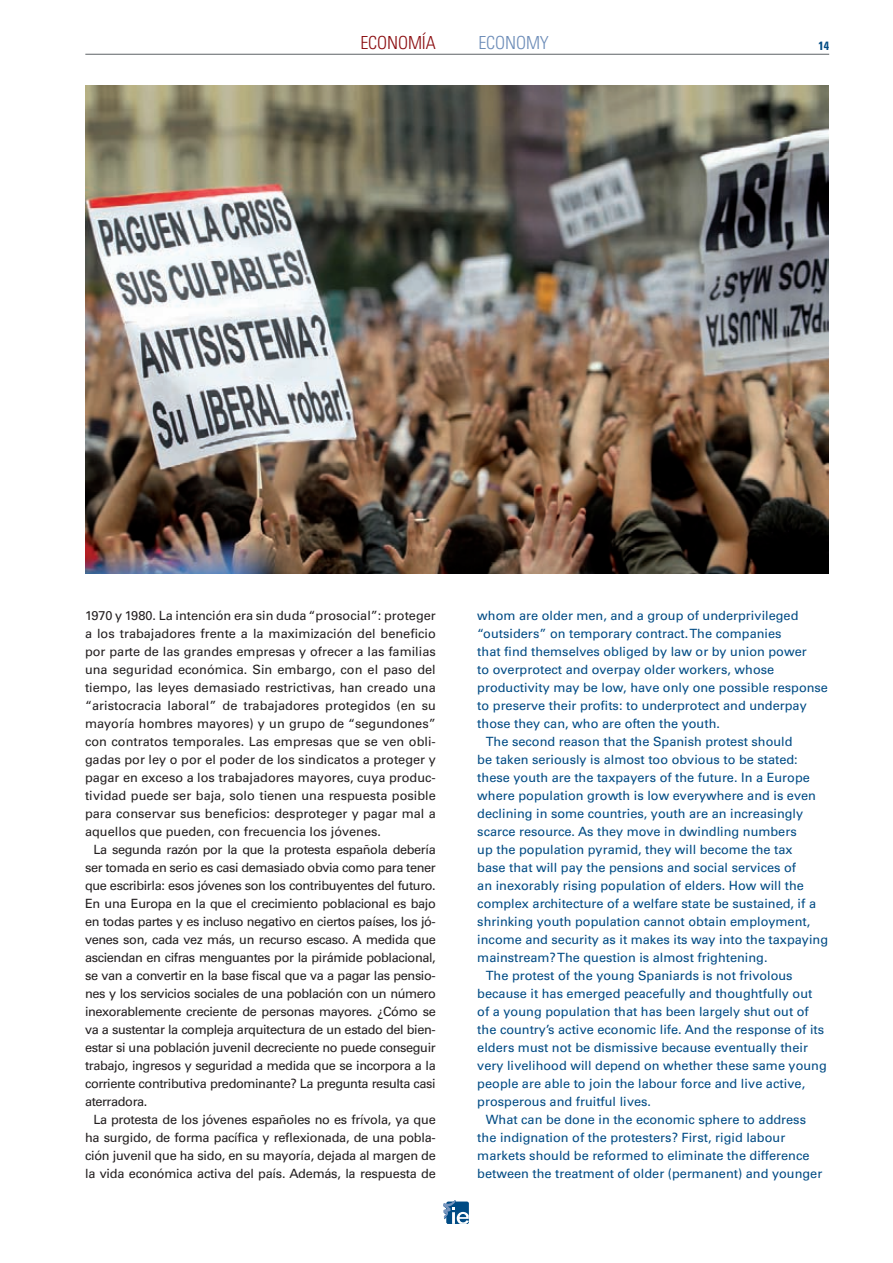
<style>
.page{position:relative;width:893px;height:1263px;background:#fff}
.page>*{position:absolute;margin:0;border:0;box-sizing:border-box;transform-origin:0 0}
.t1{font:300 condensed 18px "Univers LT Std";letter-spacing:-.005em;color:#8b0d10}
.t2{font:300 condensed 18px "Univers LT Std";letter-spacing:-.005em;color:#6c8cb8}
.t3{font:12.75px/18px "Univers LT Std";letter-spacing:-.02em;color:#231f20;text-align:justify}
.t4{font:12.75px "Univers LT Std";color:#004b84}
.t5{font:700 condensed 12px "Univers LT Std";color:#004b84}
</style>
<div class="page">
<svg style="left:443px;top:1200px;width:26px;height:24px"></svg>
<hr style="left:85px;top:54px;width:744px;height:1px;background:#5d6266">
<img style="left:85px;top:85px;width:744px;height:488px">
<h1 class="t1" style="left:360px;top:32px;width:77px">ECONOMÍA</h1>
<h1 class="t2" style="left:478px;top:32px;width:72px">ECONOMY</h1>
<p class="t5" style="left:818px;top:39px;width:12px">14</p>
<p class="t3" style="left:85px;top:606px;width:352px">1970 y 1980. La intención era sin duda “prosocial”: proteger a los trabajadores frente a la maximización del beneficio por parte de las grandes empresas y ofrecer a las familias una seguridad económica. Sin embargo, con el paso del tiempo, las leyes demasiado restrictivas, han creado una “aristocracia laboral” de trabajadores protegidos (en su mayoría hombres mayores) y un grupo de “segundones” con contratos temporales. Las empresas que se ven obli&shy;gadas por ley o por el poder de los sindicatos a proteger y pagar en exceso a los trabajadores mayores, cuya produc&shy;tividad puede ser baja, solo tienen una respuesta posible para conservar sus beneficios: desproteger y pagar mal a aquellos que pueden, con frecuencia los jóvenes.</p>
<p class="t3" style="left:85px;top:840px;width:352px;text-indent:9px">La segunda razón por la que la protesta española debería ser tomada en serio es casi demasiado obvia como para tener que escribirla: esos jóvenes son los contribuyentes del futuro.<br>En una Europa en la que el crecimiento poblacional es bajo en todas partes y es incluso negativo en ciertos países, los jó&shy;venes son, cada vez más, un recurso escaso. A medida que asciendan en cifras menguantes por la pirámide poblacional, se van a convertir en la base fiscal que va a pagar las pensio&shy;nes y los servicios sociales de una población con un número inexorablemente creciente de personas mayores. ¿Cómo se va a sustentar la compleja arquitectura de un estado del bien&shy;estar si una población juvenil decreciente no puede conseguir trabajo, ingresos y seguridad a medida que se incorpora a la corriente contributiva predominante? La pregunta resulta casi aterradora.</p>
<p class="t3" style="left:85px;top:1111px;width:352px;text-indent:9px">La protesta de los jóvenes españoles no es frívola, ya que ha surgido, de forma pacífica y reflexionada, de una pobla&shy;ción juvenil que ha sido, en su mayoría, dejada al margen de la vida económica activa del país. Además, la respuesta de</p>
<p class="t4" style="left:477px;top:608px;width:323px">whom are older men, and a group of underprivileged</p>
<p class="t4" style="left:477px;top:626px;width:306px">“outsiders” on temporary contract. The companies</p>
<p class="t4" style="left:477px;top:644px;width:331px">that find themselves obliged by law or by union power</p>
<p class="t4" style="left:477px;top:662px;width:298px">to overprotect and overpay older workers, whose</p>
<p class="t4" style="left:477px;top:680px;width:352px">productivity may be low, have only one possible response</p>
<p class="t4" style="left:477px;top:698px;width:331px">to preserve their profits: to underprotect and underpay</p>
<p class="t4" style="left:477px;top:716px;width:244px">those they can, who are often the youth.</p>
<p class="t4" style="left:486px;top:734px;width:308px">The second reason that the Spanish protest should</p>
<p class="t4" style="left:477px;top:752px;width:322px">be taken seriously is almost too obvious to be stated:</p>
<p class="t4" style="left:477px;top:770px;width:334px">these youth are the taxpayers of the future. In a Europe</p>
<p class="t4" style="left:477px;top:788px;width:340px">where population growth is low everywhere and is even</p>
<p class="t4" style="left:477px;top:806px;width:327px">declining in some countries, youth are an increasingly</p>
<p class="t4" style="left:477px;top:824px;width:321px">scarce resource. As they move in dwindling numbers</p>
<p class="t4" style="left:477px;top:842px;width:317px">up the population pyramid, they will become the tax</p>
<p class="t4" style="left:477px;top:860px;width:320px">base that will pay the pensions and social services of</p>
<p class="t4" style="left:477px;top:878px;width:328px">an inexorably rising population of elders. How will the</p>
<p class="t4" style="left:477px;top:896px;width:340px">complex architecture of a welfare state be sustained, if a</p>
<p class="t4" style="left:477px;top:914px;width:334px">shrinking youth population cannot obtain employment,</p>
<p class="t4" style="left:477px;top:932px;width:352px">income and security as it makes its way into the taxpaying</p>
<p class="t4" style="left:477px;top:950px;width:292px">mainstream? The question is almost frightening.</p>
<p class="t4" style="left:486px;top:968px;width:308px">The protest of the young Spaniards is not frivolous</p>
<p class="t4" style="left:477px;top:986px;width:337px">because it has emerged peacefully and thoughtfully out</p>
<p class="t4" style="left:477px;top:1004px;width:333px">of a young population that has been largely shut out of</p>
<p class="t4" style="left:477px;top:1022px;width:348px">the country’s active economic life. And the response of its</p>
<p class="t4" style="left:477px;top:1040px;width:332px">elders must not be dismissive because eventually their</p>
<p class="t4" style="left:477px;top:1058px;width:351px">very livelihood will depend on whether these same young</p>
<p class="t4" style="left:477px;top:1076px;width:329px">people are able to join the labour force and live active,</p>
<p class="t4" style="left:477px;top:1094px;width:175px">prosperous and fruitful lives.</p>
<p class="t4" style="left:486px;top:1112px;width:322px">What can be done in the economic sphere to address</p>
<p class="t4" style="left:477px;top:1130px;width:309px">the indignation of the protesters? First, rigid labour</p>
<p class="t4" style="left:477px;top:1148px;width:334px">markets should be reformed to eliminate the difference</p>
<p class="t4" style="left:477px;top:1166px;width:346px">between the treatment of older (permanent) and younger</p>
</div>
